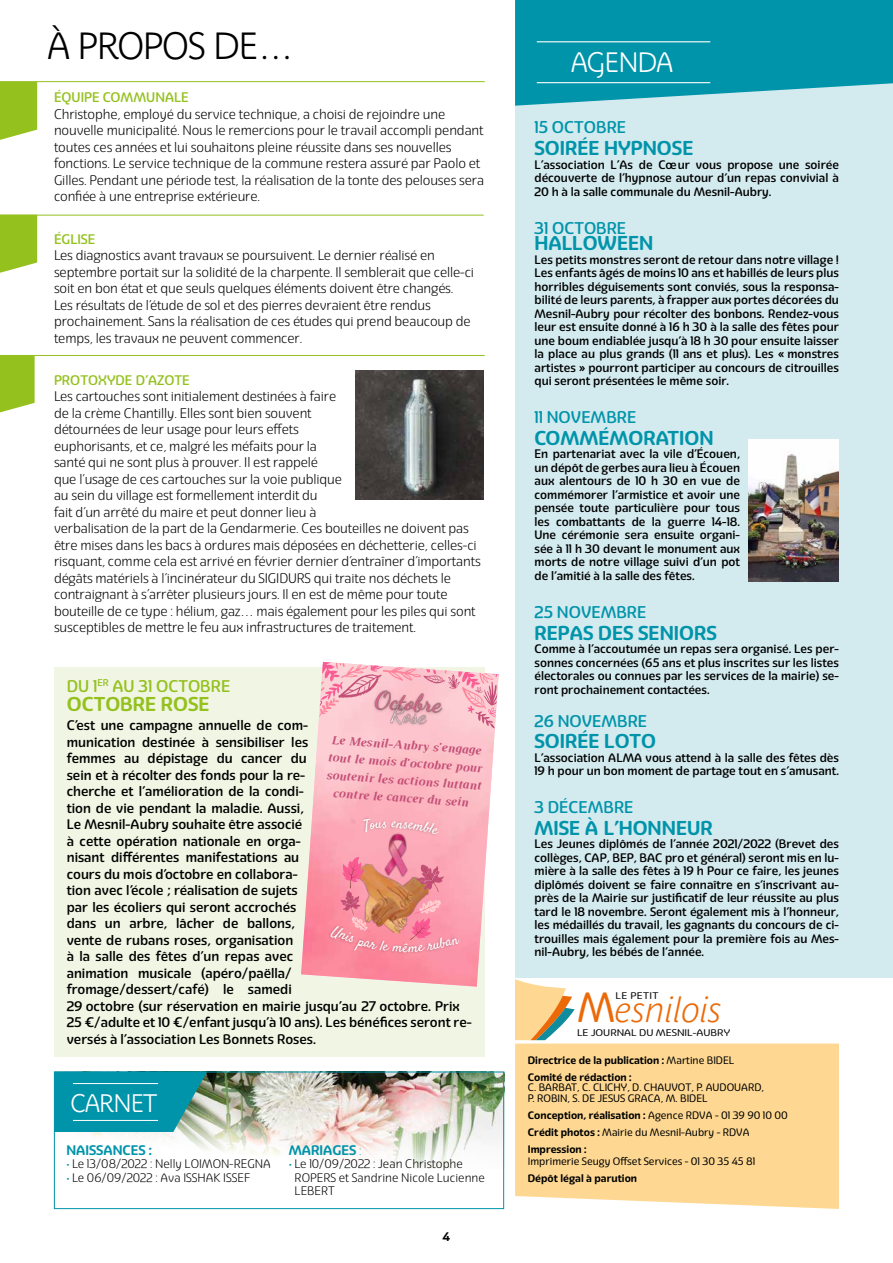
<style>
.page{position:relative;width:893px;height:1263px;background:#fff}
.page>*{position:absolute;margin:0;border:0;box-sizing:border-box;transform-origin:0 0}
.t1{font:700 37.5px "Parisine Plus Std Clair";letter-spacing:-.04em;color:#000}
.t2{font:italic 700 34.65px "Parisine Plus Std Clair";color:#ec6907}
.t3{font:700 27.75px "Parisine Plus Std Clair";letter-spacing:-.04em;color:#fff}
.t4{font:700 25.05px "Parisine Plus Std Clair";letter-spacing:-.04em;color:#fff}
.t5{font:700 19.5px "Eigerdals";color:#0094aa}
.t6{font:700 19.5px "Eigerdals";color:#95c11f}
.t7{font:500 16.5px "Eigerdals";color:#0094aa}
.t8{font:500 16.5px "Eigerdals";color:#95c11f}
.t9{font:14.4px "Satisfy";color:#fff}
.t10{font:300 13.5px/16.5px "Eigerdals";letter-spacing:-.01em;color:#000}
.t11{font:500 13.5px/16.5px "Eigerdals";color:#000}
.t12{font:500 13.5px "Eigerdals";color:#95c11f}
.t13{font:700 13.5px "Eigerdals";color:#0094aa}
.t14{font:italic 700 12.6px/17.5px "Luthier";color:#c44f77;text-align:center}
.t15{font:500 12px/13.5px "Eigerdals";color:#000;text-align:justify}
.t16{font:300 12px/13.5px "Eigerdals";color:#000}
.t17{font:700 12px "Eigerdals";color:#000}
.t18{font:700 10.5px/16.8px "Eigerdals";color:#000}
.t19{font:10.5px/10.5px "Eigerdals";color:#000}
.t20{font:9.45px "Eigerdals";color:#000;scale:1.14 1}
.s1{color:#0094aa}
.s2{font-weight:300;font-size:12px}
.s3{font-family:"Eigerdals";font-weight:400;font-style:normal;font-size:41.1px}
.s4{font-weight:400}
</style>
<div class="page">
<div style="left:515px;top:1043px;width:324px;height:166px;background:#fed892"></div>
<svg style="left:515px;top:979px;width:60px;height:61px"></svg>
<img style="left:92px;top:1073px;width:410px;height:95px">
<div style="left:515px;top:0;width:378px;height:977px;background:#d3eaef"></div>
<svg style="left:0;top:82px;width:37px;height:58px;background:#9ec633"></svg>
<hr style="left:0;top:81px;width:485px;height:1px;background:#95c11f">
<svg style="left:0;top:216px;width:37px;height:57px;background:#9ec633"></svg>
<hr style="left:0;top:215px;width:484px;height:1px;background:#95c11f">
<svg style="left:515px;top:0;width:378px;height:106px;background:#179db1"></svg>
<hr style="left:537px;top:41px;width:173px;height:1px;background:#fff">
<hr style="left:537px;top:82px;width:173px;height:1px;background:#fff">
<div style="left:54px;top:1071px;width:450px;height:138px;border:1px solid #0094aa"></div>
<svg style="left:54px;top:1071px;width:153px;height:61px;background:#1397a7"></svg>
<hr style="left:73px;top:1083px;width:85px;height:1px;background:#fff">
<hr style="left:73px;top:1120px;width:85px;height:1px;background:#fff">
<svg style="left:0;top:356px;width:35px;height:56px;background:#9ec632"></svg>
<hr style="left:0;top:355px;width:485px;height:1px;background:#95c11f">
<div style="left:54px;top:667px;width:431px;height:389px;background:#f1f6e4"></div>
<img style="left:301px;top:720px;width:194px;height:267px">
<img style="left:382px;top:848px;width:31px;height:9px">
<img style="left:322px;top:916px;width:147px;height:52px">
<img style="left:356px;top:808px;width:91px;height:40px">
<img style="left:385px;top:728px;width:49px;height:8px">
<svg style="left:319px;top:662px;width:180px;height:66px;background:#f3bbc6"></svg>
<img style="left:355px;top:370px;width:129px;height:129px">
<img style="left:748px;top:439px;width:91px;height:142px">
<svg style="left:330px;top:857px;width:130px;height:95px;background:#ea8a90"></svg>
<svg style="left:363px;top:818px;width:77px;height:17px"></svg>
<h1 class="t1" style="left:47px;top:25px;width:249px">À PROPOS DE…</h1>
<p class="t12" style="left:54px;top:90px;width:136px">ÉQUIPE COMMUNALE</p>
<p class="t10" style="left:54px;top:106px;width:432px">Christophe, employé du service technique, a choisi de rejoindre une nouvelle municipalité. Nous le remercions pour le travail accompli pendant toutes ces années et lui souhaitons pleine réussite dans ses nouvelles fonctions. Le service technique de la commune restera assuré par Paolo et Gilles. Pendant une période test, la réalisation de la tonte des pelouses sera confiée à une entreprise extérieure.</p>
<p class="t12" style="left:54px;top:231px;width:43px">ÉGLISE</p>
<p class="t10" style="left:54px;top:247px;width:422px">Les diagnostics avant travaux se poursuivent. Le dernier réalisé en septembre portait sur la solidité de la charpente. Il semblerait que celle-ci soit en bon état et que seuls quelques éléments doivent être changés.<br>Les résultats de l’étude de sol et des pierres devraient être rendus prochainement. Sans la réalisation de ces études qui prend beaucoup de temps, les travaux ne peuvent commencer.</p>
<p class="t12" style="left:54px;top:372px;width:137px">PROTOXYDE D’AZOTE</p>
<p class="t10" style="left:54px;top:389px;width:428px">Les cartouches sont initialement destinées à faire<br>de la crème Chantilly. Elles sont bien souvent<br>détournées de leur usage pour leurs effets<br>euphorisants, et ce, malgré les méfaits pour la<br>santé qui ne sont plus à prouver. Il est rappelé<br>que l’usage de ces cartouches sur la voie publique<br>au sein du village est formellement interdit du<br>fait d’un arrêté du maire et peut donner lieu à<br>verbalisation de la part de la Gendarmerie. Ces bouteilles ne doivent pas être mises dans les bacs à ordures mais déposées en déchetterie, celles-ci risquant, comme cela est arrivé en février dernier d’entraîner d’importants dégâts matériels à l’incinérateur du SIGIDURS qui traite nos déchets le contraignant à s’arrêter plusieurs jours. Il en est de même pour toute bouteille de ce type : hélium, gaz… mais également pour les piles qui sont susceptibles de mettre le feu aux infrastructures de traitement.</p>
<h3 class="t8" style="left:67px;top:676px;width:165px">DU 1<sup>ER</sup> AU 31 OCTOBRE</h3>
<h3 class="t6" style="left:67px;top:693px;width:144px">OCTOBRE ROSE</h3>
<p class="t11" style="left:67px;top:717px;width:406px">C’est une campagne annuelle de com-<br>munication destinée à sensibiliser les<br>femmes au dépistage du cancer du<br>sein et à récolter des fonds pour la re-<br>cherche et l’amélioration de la condi-<br>tion de vie pendant la maladie. Aussi,<br>Le Mesnil-Aubry souhaite être associé<br>à cette opération nationale en orga-<br>nisant différentes manifestations au<br>cours du mois d’octobre en collabora-<br>tion avec l’école ; réalisation de sujets<br>par les écoliers qui seront accrochés<br>dans un arbre, lâcher de ballons,<br>vente de rubans roses, organisation<br>à la salle des fêtes d’un repas avec<br>animation musicale (apéro/paëlla/<br>fromage/dessert/café) le samedi<br>29 octobre (sur réservation en mairie jusqu’au 27 octobre. Prix 25 €/adulte et 10 €/enfant jusqu’à 10 ans). Les bénéfices seront re&shy;versés à l’association Les Bonnets Roses.</p>
<p class="t14" style="left:328px;top:730px;width:157px;rotate:4deg">Le Mesnil-Aubry s'engage tout le mois d'octobre pour soutenir les actions luttant contre le cancer du sein</p>
<p class="t9" style="left:403px;top:938px;width:7px">ê</p>
<h3 class="t4" style="left:70px;top:1088px;width:89px">CARNET</h3>
<p class="t13" style="left:66px;top:1141px;width:87px">NAISSANCES :</p>
<p class="t16" style="left:66px;top:1157px;width:206px"><span class="s1">•</span> Le 13/08/2022 : Nelly LOIMON-REGNA</p>
<p class="t16" style="left:66px;top:1171px;width:185px"><span class="s1">•</span> Le 06/09/2022 : Ava ISSHAK ISSEF</p>
<p class="t13" style="left:289px;top:1141px;width:74px">MARIAGES <span class="s2">:</span></p>
<p class="t16" style="left:295px;top:1157px;width:192px;text-indent:-6px"><span class="s1">•</span> Le 10/09/2022 : Jean Christophe<br>ROPERS et Sandrine Nicole Lucienne<br>LEBERT</p>
<p class="t17" style="left:443px;top:1229px;width:9px">4</p>
<h3 class="t3" style="left:571px;top:47px;width:104px">AGENDA</h3>
<h3 class="t7" style="left:534px;top:118px;width:93px">15 OCTOBRE</h3>
<h3 class="t5" style="left:534px;top:136px;width:160px">SOIRÉE HYPNOSE</h3>
<p class="t15" style="left:534px;top:158px;width:306px">L’association L’As de Cœur vous propose une soirée découverte de l’hypnose autour d’un repas convivial à 20 h à la salle communale du Mesnil-Aubry.</p>
<h3 class="t7" style="left:534px;top:218px;width:93px">31 OCTOBRE</h3>
<h3 class="t5" style="left:534px;top:231px;width:120px">HALLOWEEN</h3>
<p class="t15" style="left:534px;top:253px;width:306px">Les petits monstres seront de retour dans notre village !<br>Les enfants âgés de moins 10 ans et habillés de leurs plus horribles déguisements sont conviés, sous la responsa&shy;bilité de leurs parents, à frapper aux portes décorées du Mesnil-Aubry pour récolter des bonbons. Rendez-vous leur est ensuite donné à 16 h 30 à la salle des fêtes pour une boum endiablée jusqu’à 18 h 30 pour ensuite laisser la place au plus grands (11 ans et plus). Les « monstres artistes » pourront participer au concours de citrouilles qui seront présentées le même soir.</p>
<h3 class="t7" style="left:534px;top:407px;width:103px">11 NOVEMBRE</h3>
<h3 class="t5" style="left:534px;top:426px;width:181px">COMMÉMORATION</h3>
<p class="t15" style="left:534px;top:447px;width:207px">En partenariat avec la vile d’Écouen, un dépôt de gerbes aura lieu à Écouen aux alentours de 10 h 30 en vue de commémorer l’armistice et avoir une pensée toute particulière pour tous les combattants de la guerre 14-18.<br>Une cérémonie sera ensuite organi&shy;sée à 11 h 30 devant le monument aux morts de notre village suivi d’un pot de l’amitié à la salle des fêtes.</p>
<h3 class="t7" style="left:534px;top:602px;width:113px">25 NOVEMBRE</h3>
<h3 class="t5" style="left:534px;top:621px;width:184px">REPAS DES SENIORS</h3>
<p class="t15" style="left:534px;top:642px;width:306px">Comme à l’accoutumée un repas sera organisé. Les per&shy;sonnes concernées (65 ans et plus inscrites sur les listes électorales ou connues par les services de la mairie) se&shy;ront prochainement contactées.</p>
<h3 class="t7" style="left:534px;top:711px;width:114px">26 NOVEMBRE</h3>
<h3 class="t5" style="left:534px;top:729px;width:123px">SOIRÉE LOTO</h3>
<p class="t15" style="left:534px;top:751px;width:306px">L’association ALMA vous attend à la salle des fêtes dès<br>19 h pour un bon moment de partage tout en s’amusant.</p>
<h3 class="t7" style="left:534px;top:797px;width:101px">3 DÉCEMBRE</h3>
<h3 class="t5" style="left:534px;top:816px;width:180px">MISE À L’HONNEUR</h3>
<p class="t15" style="left:534px;top:837px;width:306px">Les Jeunes diplômés de l’année 2021/2022 (Brevet des collèges, CAP, BEP, BAC pro et général) seront mis en lu&shy;mière à la salle des fêtes à 19 h Pour ce faire, les jeunes diplômés doivent se faire connaître en s’inscrivant au&shy;près de la Mairie sur justificatif de leur réussite au plus tard le 18 novembre. Seront également mis à l’honneur, les médaillés du travail, les gagnants du concours de ci&shy;trouilles mais également pour la première fois au Mes&shy;nil-Aubry, les bébés de l’année.</p>
<h2 class="t2" style="left:577px;top:990px;width:146px"><span class="s3">M</span>esnilois</h2>
<p class="t20" style="left:615px;top:990px;width:39px">LE PETIT</p>
<p class="t20" style="left:577px;top:1027px;width:136px">LE JOURNAL DU MESNIL-AUBRY</p>
<p class="t18" style="left:528px;top:1052px;width:208px">Directrice de la publication : <span class="s4">Martine BIDEL<br></span>Comité de rédaction :</p>
<p class="t19" style="left:528px;top:1082px;width:238px">C. BARBAT, C. CLICHY, D. CHAUVOT, P. AUDOUARD,<br>P. ROBIN, S. DE JESUS GRACA, M. BIDEL</p>
<p class="t18" style="left:528px;top:1107px;width:261px">Conception, réalisation : <span class="s4">Agence RDVA - 01 39 90 10 00<br></span>Crédit photos : <span class="s4">Mairie du Mesnil-Aubry - RDVA<br></span>Impression :</p>
<p class="t19" style="left:528px;top:1156px;width:229px">Imprimerie Seugy Offset Services - 01 30 35 45 81</p>
<p class="t18" style="left:528px;top:1169px;width:111px">Dépôt légal à parution</p>
</div>
